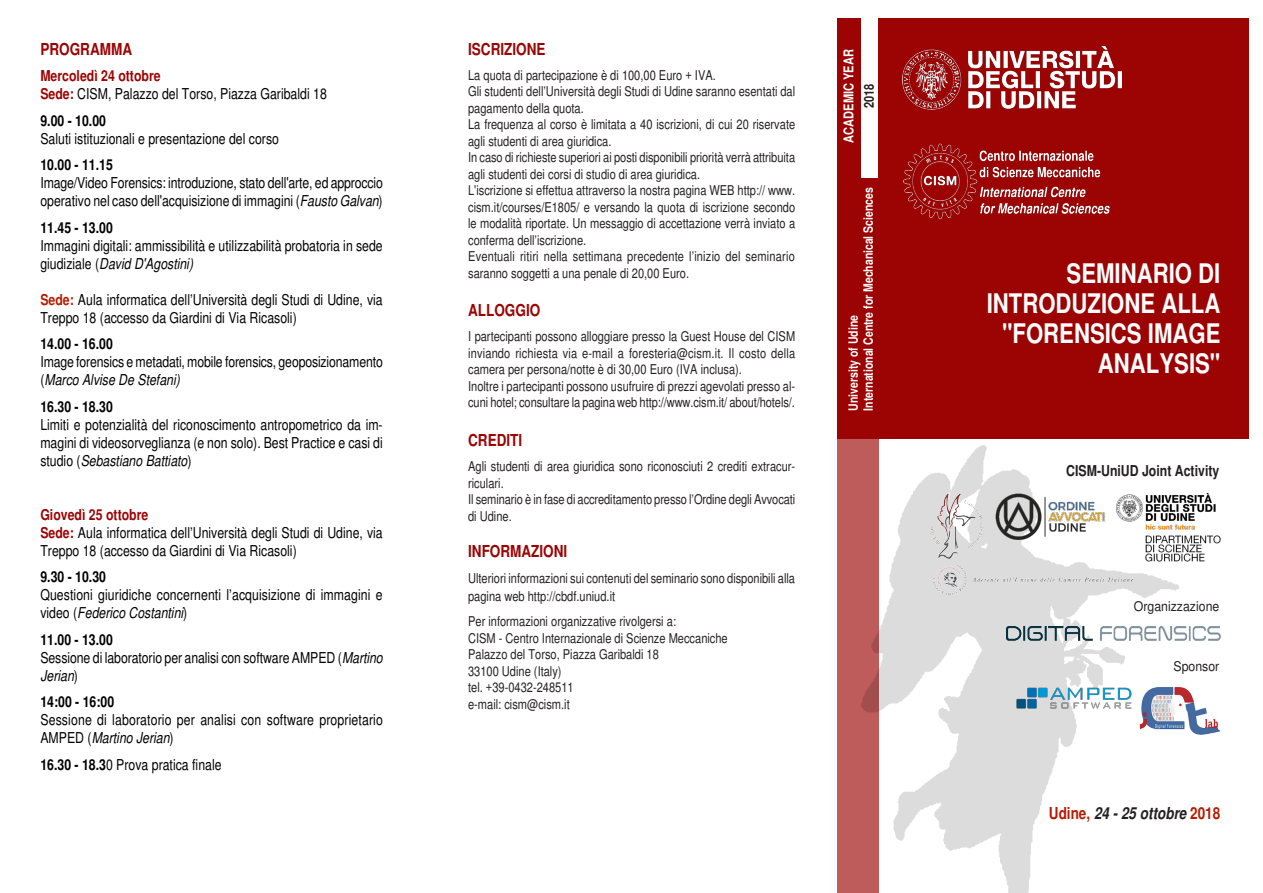
<style>
.page{position:relative;width:1263px;height:893px;background:#fff}
.page>*{position:absolute;margin:0;border:0;box-sizing:border-box;transform-origin:0 0}
.t1{font:700 condensed 27px/30px "Helvetica";color:#fff;text-align:right}
.t2{font:700 condensed 16.5px "Helvetica";color:#9c0303}
.t3{font:italic 700 condensed 16.5px "Helvetica";color:#231f20}
.t4{font:condensed 15px/18px "Helvetica";color:#000}
.t5{font:700 condensed 15px "Helvetica";color:#000}
.t6{font:700 condensed 15px "Helvetica";color:#9c0303}
.t7{font:700 condensed 15px "Helvetica";color:#231f20}
.Titolo_lecturers{font:condensed 13.5px/16.5px "Helvetica";color:#231f20}
.Titolo_lecturers-2{font:condensed 13.5px "Helvetica";color:#231f20;scale:1.11 1}
.t8{font:700 condensed 13.5px "Helvetica";color:#fff}
.t9{font:700 condensed 13.5px "Helvetica";color:#231f20}
.t10{font:700 condensed 12.75px "Helvetica";color:#fff}
.s1{font-weight:700;color:#9c0303}
.s2{font-style:italic}
.s3{font-weight:700;color:#b51c03}
.s4{font-weight:700}
.s5{font-style:normal;color:#b51c03}
</style>
<div class="page">
<div style="left:837px;top:18px;width:411px;height:421px;background:#9c0303"></div>
<img style="left:903px;top:144px;width:207px;height:75px">
<div style="left:837px;top:439px;width:41px;height:454px;background:#be5b5b"></div>
<div style="left:861px;top:0;width:16px;height:177px;background:#fff"></div>
<img style="left:861px;top:439px;width:321px;height:454px">
<img style="left:902px;top:47px;width:219px;height:62px">
<img style="left:1116px;top:494px;width:104px;height:68px">
<img style="left:993px;top:491px;width:115px;height:50px">
<img style="left:922px;top:491px;width:70px;height:70px">
<img style="left:933px;top:564px;width:199px;height:30px">
<img style="left:1007px;top:626px;width:214px;height:14px">
<img style="left:1017px;top:687px;width:114px;height:23px">
<img style="left:1139px;top:687px;width:81px;height:48px">
<p class="t2" style="left:40px;top:39px;width:93px">PROGRAMMA</p>
<p class="t6" style="left:40px;top:67px;width:122px">Mercoledì 24 ottobre</p>
<p class="t4" style="left:40px;top:85px;width:288px"><span class="s1">Sede:</span> CISM, Palazzo del Torso, Piazza Garibaldi 18</p>
<p class="t5" style="left:40px;top:111px;width:67px">9.00 - 10.00</p>
<p class="t4" style="left:40px;top:129px;width:240px">Saluti istituzionali e presentazione del corso</p>
<p class="t5" style="left:40px;top:156px;width:74px">10.00 - 11.15</p>
<p class="t4" style="left:40px;top:174px;width:344px">Image/Video Forensics: introduzione, stato dell'arte, ed approccio operativo nel caso dell'acquisizione di immagini (<span class="s2">Fausto Galvan</span>)</p>
<p class="t5" style="left:40px;top:218px;width:74px">11.45 - 13.00</p>
<p class="t4" style="left:40px;top:236px;width:344px">Immagini digitali: ammissibilità e utilizzabilità probatoria in sede giudiziale (<span class="s2">David D'Agostini)</span></p>
<p class="t4" style="left:40px;top:290px;width:344px"><span class="s3">Sede:</span> Aula informatica dell’Università degli Studi di Udine, via<br>Treppo 18 (accesso da Giardini di Via Ricasoli)</p>
<p class="t5" style="left:40px;top:335px;width:74px">14.00 - 16.00</p>
<p class="t4" style="left:40px;top:353px;width:344px">Image forensics e metadati, mobile forensics, geoposizionamento (<span class="s2">Marco Alvise De Stefani)</span></p>
<p class="t5" style="left:40px;top:397px;width:74px">16.30 - 18.30</p>
<p class="t4" style="left:40px;top:415px;width:344px;text-align:justify">Limiti e potenzialità del riconoscimento antropometrico da im&shy;magini di videosorveglianza (e non solo). Best Practice e casi di studio (<span class="s2">Sebastiano Battiato</span>)</p>
<p class="t6" style="left:40px;top:505px;width:109px">Giovedì 25 ottobre</p>
<p class="t4" style="left:40px;top:523px;width:344px"><span class="s1">Sede:</span> Aula informatica dell’Università degli Studi di Udine, via<br>Treppo 18 (accesso da Giardini di Via Ricasoli)</p>
<p class="t5" style="left:40px;top:568px;width:67px">9.30 - 10.30</p>
<p class="t4" style="left:40px;top:586px;width:344px">Questioni giuridiche concernenti l’acquisizione di immagini e video (<span class="s2">Federico Costantini</span>)</p>
<p class="t5" style="left:40px;top:630px;width:74px">11.00 - 13.00</p>
<p class="t4" style="left:40px;top:648px;width:344px">Sessione di laboratorio per analisi con software AMPED (<span class="s2">Martino<br>Jerian</span>)</p>
<p class="t5" style="left:40px;top:693px;width:75px">14:00 - 16:00</p>
<p class="t4" style="left:40px;top:711px;width:344px">Sessione di laboratorio per analisi con software proprietario<br>AMPED (<span class="s2">Martino Jerian</span>)</p>
<p class="t4" style="left:40px;top:755px;width:183px"><span class="s4">16.30 - 18.3</span>0 Prova pratica finale</p>
<p class="t2" style="left:468px;top:39px;width:79px">ISCRIZIONE</p>
<p class="Titolo_lecturers" style="left:468px;top:66px;width:249px">La quota di partecipazione è di 100,00 Euro + IVA.</p>
<p class="Titolo_lecturers" style="left:468px;top:83px;width:329px">Gli studenti dell’Università degli Studi di Udine saranno esentati dal pagamento della quota.</p>
<p class="Titolo_lecturers" style="left:468px;top:116px;width:329px">La frequenza al corso è limitata a 40 iscrizioni, di cui 20 riservate agli studenti di area giuridica.</p>
<p class="Titolo_lecturers" style="left:468px;top:149px;width:328px">In caso di richieste superiori ai posti disponibili priorità verrà attribuita agli studenti dei corsi di studio di area giuridica.</p>
<p class="Titolo_lecturers" style="left:468px;top:182px;width:329px;text-align:justify">L'iscrizione si effettua attraverso la nostra pagina WEB http:// www. cism.it/courses/E1805/ e versando la quota di iscrizione secondo le modalità riportate. Un messaggio di accettazione verrà inviato a conferma dell’iscrizione.</p>
<p class="Titolo_lecturers" style="left:468px;top:248px;width:328px">Eventuali ritiri nella settimana precedente l’inizio del seminario saranno soggetti a una penale di 20,00 Euro.</p>
<p class="t2" style="left:468px;top:301px;width:74px">ALLOGGIO</p>
<p class="Titolo_lecturers" style="left:468px;top:328px;width:329px;text-align:justify">I partecipanti possono alloggiare presso la Guest House del CISM inviando richiesta via e-mail a foresteria@cism.it. Il costo della camera per persona/notte è di 30,00 Euro (IVA inclusa).</p>
<p class="Titolo_lecturers" style="left:468px;top:378px;width:329px">Inoltre i partecipanti possono usufruire di prezzi agevolati presso al&shy;cuni hotel; consultare la pagina web http://www.cism.it/ about/hotels/.</p>
<p class="t2" style="left:468px;top:430px;width:56px">CREDITI</p>
<p class="Titolo_lecturers" style="left:468px;top:458px;width:329px">Agli studenti di area giuridica sono riconosciuti 2 crediti extracur&shy;riculari.</p>
<p class="Titolo_lecturers" style="left:468px;top:491px;width:329px">Il seminario è in fase di accreditamento presso l’Ordine degli Avvocati di Udine.</p>
<p class="t2" style="left:468px;top:541px;width:101px">INFORMAZIONI</p>
<p class="Titolo_lecturers" style="left:468px;top:569px;width:328px;line-height:18px">Ulteriori informazioni sui contenuti del seminario sono disponibili alla pagina web http://cbdf.uniud.it</p>
<p class="Titolo_lecturers" style="left:468px;top:613px;width:209px">Per informazioni organizzative rivolgersi a:</p>
<p class="Titolo_lecturers" style="left:468px;top:629px;width:261px">CISM - Centro Internazionale di Scienze Meccaniche</p>
<p class="Titolo_lecturers" style="left:468px;top:646px;width:192px">Palazzo del Torso, Piazza Garibaldi 18</p>
<p class="Titolo_lecturers" style="left:468px;top:662px;width:95px">33100 Udine (Italy)</p>
<p class="Titolo_lecturers" style="left:468px;top:679px;width:107px">tel. +39-0432-248511</p>
<p class="Titolo_lecturers" style="left:468px;top:695px;width:103px">e-mail: cism@cism.it</p>
<p class="t8" style="left:841px;top:143px;width:95px;rotate:-90deg">ACADEMIC YEAR</p>
<p class="t9" style="left:861px;top:108px;width:26px;rotate:-90deg">2018</p>
<p class="t10" style="left:861px;top:410px;width:225px;rotate:-90deg">International Centre for Mechanical Sciences</p>
<p class="t10" style="left:846px;top:410px;width:97px;rotate:-90deg">University of Udine</p>
<p class="t1" style="left:987px;top:259px;width:235px">SEMINARIO DI<br>INTRODUZIONE ALLA</p>
<p class="t1" style="left:1002px;top:319px;width:220px">"FORENSICS IMAGE<br>ANALYSIS"</p>
<p class="t7" style="left:1066px;top:461px;width:155px">CISM-UniUD Joint Activity</p>
<p class="Titolo_lecturers-2" style="left:1134px;top:598px;width:78px">Organizzazione</p>
<p class="Titolo_lecturers-2" style="left:1173px;top:658px;width:43px">Sponsor</p>
<p class="t3" style="left:1049px;top:803px;width:173px"><span class="s5">Udine,</span> 24 - 25 ottobre <span class="s5">2018</span></p>
</div>
